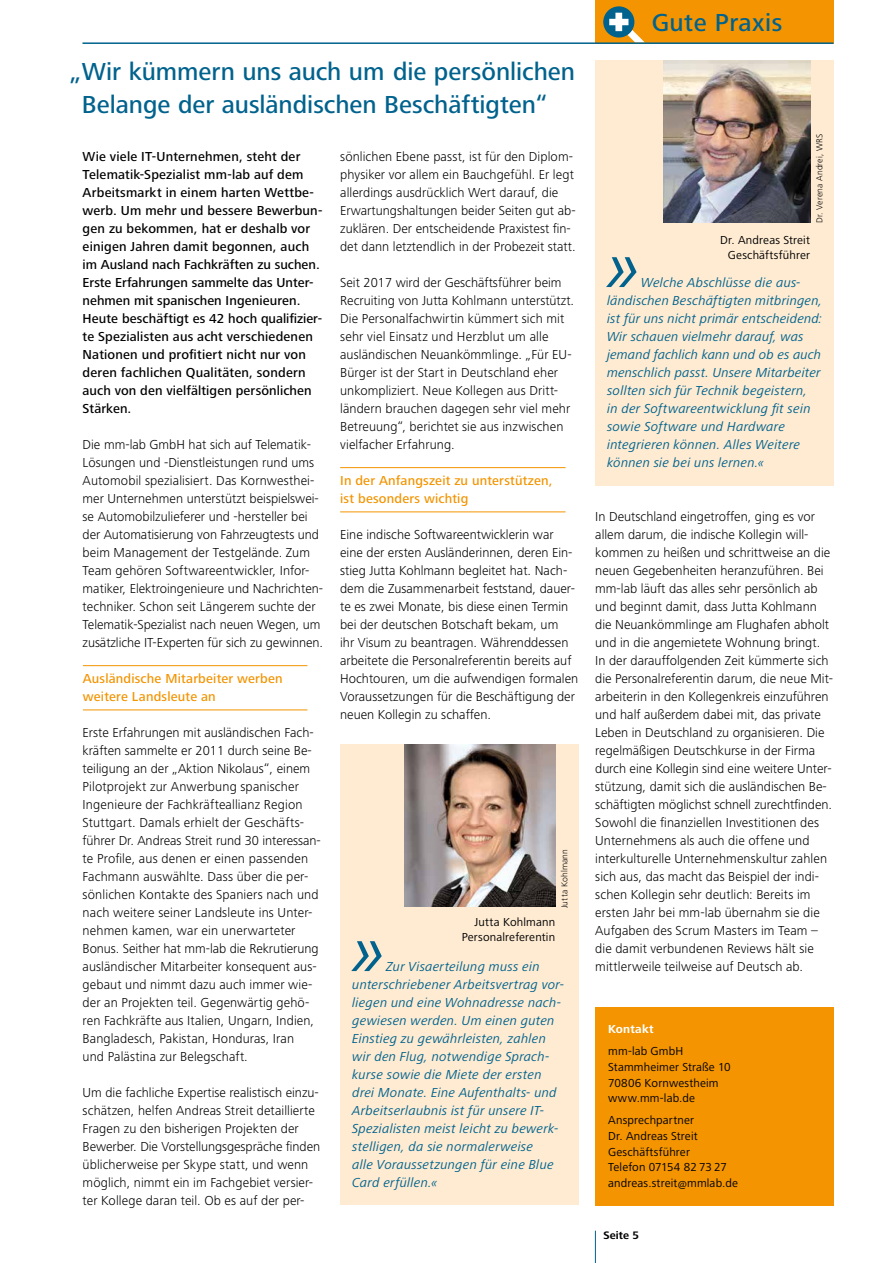
<style>
.page{position:relative;width:893px;height:1263px;background:#fff}
.page>*{position:absolute;margin:0;border:0;box-sizing:border-box;transform-origin:0 0}
.t1{font:italic 75px "Frutiger Next LT";color:#00628d}
.t2{font:500 25.5px/33px "Frutiger Next LT";color:#00628d;text-align:center}
.t3{font:500 25.5px "Frutiger Next LT";letter-spacing:.02em;color:#00628d}
.t4{font:300 13.5px/18px "Frutiger Next LT";color:#000}
.t5{font:italic 13.5px/18px "Frutiger Next LT";letter-spacing:.015em;color:#00628d}
.t6{font:500 13.5px/18px "Frutiger Next LT";letter-spacing:.01em;color:#000}
.t7{font:500 13.5px/18px "Frutiger Next LT";letter-spacing:.015em;color:#f39400}
.t8{font:12px/15.8px "Frutiger Next LT";letter-spacing:.01em;color:#000}
.t9{font:700 12px "Frutiger Next LT";letter-spacing:.015em;color:#fff}
.t10{font:700 11.25px "Frutiger Next LT";color:#000}
.t11{font:300 9px "Frutiger Next LT";letter-spacing:.02em;color:#000}
</style>
<div class="page">
<hr style="left:595px;top:1231px;width:1px;height:32px;background:#00628d">
<hr style="left:892px;top:0;width:1px;height:44px;background:#00628d">
<hr style="left:892px;top:871px;width:1px;height:36px;background:#00628d">
<div style="left:595px;top:1007px;width:238px;height:198px;background:#f39400"></div>
<div style="left:595px;top:0;width:238px;height:44px;background:#f39400"></div>
<div style="left:603px;top:6px;width:31px;height:32px;background:#00628d;border-radius:50%"></div>
<svg style="left:609px;top:13px;width:36px;height:29px"></svg>
<hr style="left:82px;top:42px;width:751px;height:2px;background:#00628d">
<div style="left:340px;top:745px;width:238px;height:460px;background:#feebd2"></div>
<img style="left:404px;top:745px;width:151px;height:162px">
<div style="left:595px;top:61px;width:238px;height:425px;background:#feebd2"></div>
<img style="left:663px;top:61px;width:147px;height:162px">
<hr style="left:83px;top:665px;width:224px;height:1px;background:#f39400">
<hr style="left:83px;top:709px;width:224px;height:1px;background:#f39400">
<hr style="left:340px;top:467px;width:226px;height:1px;background:#f39400">
<hr style="left:340px;top:511px;width:226px;height:1px;background:#f39400">
<h2 class="t2" style="left:69px;top:55px;width:508px">„Wir kümmern uns auch um die persönlichen<br>Belange der ausländischen Beschäftigten“</h2>
<p class="t6" style="left:83px;top:147px;width:241px">Wie viele IT-Unternehmen, steht der Telematik-Spezialist mm-lab auf dem Arbeitsmarkt in einem harten Wettbe&shy;werb. Um mehr und bessere Bewerbun&shy;gen zu bekommen, hat er deshalb vor einigen Jahren damit begonnen, auch im Ausland nach Fachkräften zu suchen.<br>Erste Erfahrungen sammelte das Unter&shy;nehmen mit spanischen Ingenieuren.<br>Heute beschäftigt es 42 hoch qualifizier&shy;te Spezialisten aus acht verschiedenen Nationen und profitiert nicht nur von deren fachlichen Qualitäten, sondern auch von den vielfältigen persönlichen Stärken.</p>
<p class="t4" style="left:83px;top:435px;width:242px">Die mm-lab GmbH hat sich auf Telematik-Lösungen und -Dienstleistungen rund ums Automobil spezialisiert. Das Kornwesthei&shy;mer Unternehmen unterstützt beispielswei&shy;se Automobilzulieferer und -hersteller bei der Automatisierung von Fahrzeugtests und beim Management der Testgelände. Zum Team gehören Softwareentwickler, Infor&shy;matiker, Elektroingenieure und Nachrichten&shy;techniker. Schon seit Längerem suchte der Telematik-Spezialist nach neuen Wegen, um zusätzliche IT-Experten für sich zu gewinnen.</p>
<p class="t7" style="left:83px;top:669px;width:201px">Ausländische Mitarbeiter werben weitere Landsleute an</p>
<p class="t4" style="left:83px;top:723px;width:240px">Erste Erfahrungen mit ausländischen Fach&shy;kräften sammelte er 2011 durch seine Be&shy;teiligung an der „Aktion Nikolaus“, einem Pilotprojekt zur Anwerbung spanischer Ingenieure der Fachkräfteallianz Region Stuttgart. Damals erhielt der Geschäfts&shy;führer Dr. Andreas Streit rund 30 interessan&shy;te Profile, aus denen er einen passenden Fachmann auswählte. Dass über die per&shy;sönlichen Kontakte des Spaniers nach und nach weitere seiner Landsleute ins Unter&shy;nehmen kamen, war ein unerwarteter Bonus. Seither hat mm-lab die Rekrutierung ausländischer Mitarbeiter konsequent aus&shy;gebaut und nimmt dazu auch immer wie&shy;der an Projekten teil. Gegenwärtig gehö&shy;ren Fachkräfte aus Italien, Ungarn, Indien, Bangladesch, Pakistan, Honduras, Iran<br>und Palästina zur Belegschaft.</p>
<p class="t4" style="left:83px;top:1083px;width:239px">Um die fachliche Expertise realistisch einzu&shy;schätzen, helfen Andreas Streit detaillierte Fragen zu den bisherigen Projekten der Bewerber. Die Vorstellungsgespräche finden üblicherweise per Skype statt, und wenn möglich, nimmt ein im Fachgebiet versier&shy;ter Kollege daran teil. Ob es auf der per-</p>
<p class="t4" style="left:340px;top:148px;width:237px">sönlichen Ebene passt, ist für den Diplom&shy;physiker vor allem ein Bauchgefühl. Er legt allerdings ausdrücklich Wert darauf, die Erwartungshaltungen beider Seiten gut ab&shy;zuklären. Der entscheidende Praxistest fin&shy;det dann letztendlich in der Probezeit statt.</p>
<p class="t4" style="left:340px;top:274px;width:236px">Seit 2017 wird der Geschäftsführer beim Recruiting von Jutta Kohlmann unterstützt.<br>Die Personalfachwirtin kümmert sich mit sehr viel Einsatz und Herzblut um alle ausländischen Neuankömmlinge. „Für EU-Bürger ist der Start in Deutschland eher unkompliziert. Neue Kollegen aus Dritt&shy;ländern brauchen dagegen sehr viel mehr Betreuung“, berichtet sie aus inzwischen vielfacher Erfahrung.</p>
<p class="t7" style="left:340px;top:471px;width:214px">In der Anfangszeit zu unterstützen, ist besonders wichtig</p>
<p class="t4" style="left:340px;top:525px;width:240px">Eine indische Softwareentwicklerin war eine der ersten Ausländerinnen, deren Ein&shy;stieg Jutta Kohlmann begleitet hat. Nach&shy;dem die Zusammenarbeit feststand, dauer&shy;te es zwei Monate, bis diese einen Termin bei der deutschen Botschaft bekam, um<br>ihr Visum zu beantragen. Währenddessen arbeitete die Personalreferentin bereits auf Hochtouren, um die aufwendigen formalen Voraussetzungen für die Beschäftigung der neuen Kollegin zu schaffen.</p>
<p class="t11" style="left:560px;top:908px;width:61px;rotate:-90deg">Jutta Kohlmann</p>
<p class="t8" style="left:462px;top:915px;width:95px;line-height:15px;text-align:right">Jutta Kohlmann<br>Personalreferentin</p>
<p class="t5" style="left:352px;top:958px;width:213px;text-indent:34px">Zur Visaerteilung muss ein unterschriebener Arbeitsvertrag vor&shy;liegen und eine Wohnadresse nach&shy;gewiesen werden. Um einen guten<br>Einstieg zu gewährleisten, zahlen wir den Flug, notwendige Sprach&shy;kurse sowie die Miete der ersten drei Monate. Eine Aufenthalts- und<br>Arbeitserlaubnis ist für unsere IT-<br>Spezialisten meist leicht zu bewerk&shy;stelligen, da sie normalerweise<br>alle Voraussetzungen für eine Blue<br>Card erfüllen.«</p>
<h1 class="t1" style="left:352px;top:909px;width:35px">»</h1>
<h2 class="t3" style="left:652px;top:9px;width:132px">Gute Praxis</h2>
<p class="t11" style="left:814px;top:223px;width:91px;rotate:-90deg">Dr. Verena Andrei, WRS</p>
<p class="t8" style="left:720px;top:233px;width:91px;line-height:15px;text-align:right">Dr. Andreas Streit<br>Geschäftsführer</p>
<p class="t5" style="left:607px;top:274px;width:217px;text-indent:34px">Welche Abschlüsse die aus&shy;ländischen Beschäftigten mitbringen, ist für uns nicht primär entscheidend:<br>Wir schauen vielmehr darauf, was jemand fachlich kann und ob es auch menschlich passt. Unsere Mitarbeiter sollten sich für Technik begeistern,<br>in der Softwareentwicklung fit sein sowie Software und Hardware integrieren können. Alles Weitere können sie bei uns lernen.«</p>
<h1 class="t1" style="left:607px;top:225px;width:35px">»</h1>
<p class="t4" style="left:595px;top:507px;width:239px">In Deutschland eingetroffen, ging es vor allem darum, die indische Kollegin will&shy;kommen zu heißen und schrittweise an die neuen Gegebenheiten heranzuführen. Bei mm-lab läuft das alles sehr persönlich ab und beginnt damit, dass Jutta Kohlmann die Neuankömmlinge am Flughafen abholt und in die angemietete Wohnung bringt.<br>In der darauffolgenden Zeit kümmerte sich die Personalreferentin darum, die neue Mit&shy;arbeiterin in den Kollegenkreis einzuführen und half außerdem dabei mit, das private Leben in Deutschland zu organisieren. Die regelmäßigen Deutschkurse in der Firma durch eine Kollegin sind eine weitere Unter&shy;stützung, damit sich die ausländischen Be&shy;schäftigten möglichst schnell zurechtfinden.<br>Sowohl die finanziellen Investitionen des Unternehmens als auch die offene und interkulturelle Unternehmenskultur zahlen sich aus, das macht das Beispiel der indi&shy;schen Kollegin sehr deutlich: Bereits im ersten Jahr bei mm-lab übernahm sie die Aufgaben des Scrum Masters im Team – die damit verbundenen Reviews hält sie mittlerweile teilweise auf Deutsch ab.</p>
<p class="t9" style="left:608px;top:1023px;width:47px">Kontakt</p>
<p class="t8" style="left:608px;top:1043px;width:124px">mm-lab GmbH<br>Stammheimer Straße 10<br>70806 Kornwestheim www.mm-lab.de</p>
<p class="t8" style="left:608px;top:1112px;width:131px">Ansprechpartner<br>Dr. Andreas Streit<br>Geschäftsführer<br>Telefon 07154 82 73 27 andreas.streit@mmlab.de</p>
<p class="t10" style="left:604px;top:1229px;width:37px">Seite 5</p>
</div>
